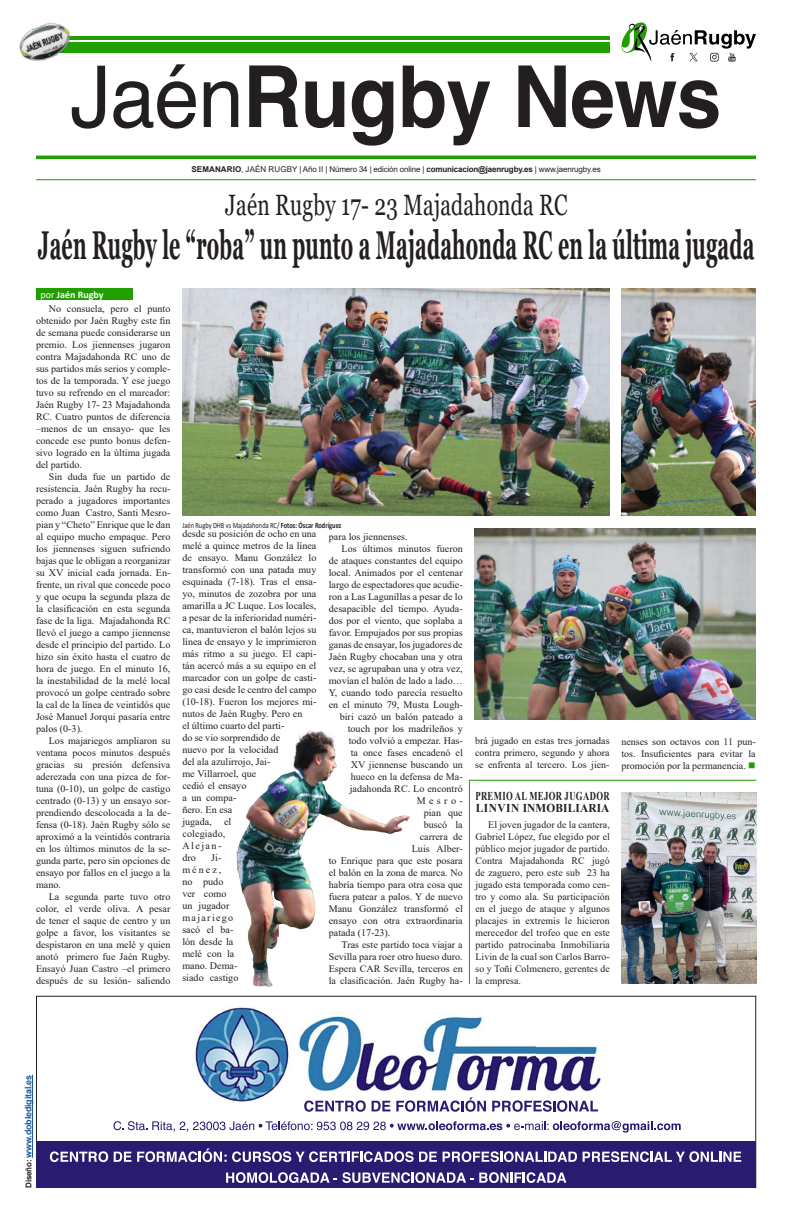
<style>
.page{position:relative;width:792px;height:1224px;background:#fff}
.page>*{position:absolute;margin:0;border:0;box-sizing:border-box;transform-origin:0 0}
.t1{font:700 85.5px "Helvetica";letter-spacing:-.01em;color:#231f20;scale:.95 1}
.t2{font:700 40.2px "Georgia";letter-spacing:.01em;color:#231f20;scale:.49 1}
.t3{font:29.4px "Georgia";letter-spacing:.01em;color:#231f20;scale:.71 1}
.t4{font:700 12px/12px "Times New Roman";letter-spacing:.045em;color:#231f20;scale:.72 1}
.t5{font:10px/12px "Times New Roman";color:#231f20;text-align:justify}
.t6{font:700 10px "Calibri";color:#fff}
.t7{font:700 9px "Arial";letter-spacing:-.02em;color:#175d9e}
.t8{font:8px "Arial";letter-spacing:-.02em;color:#231f20}
.t9{font:8px "Calibri";color:#231f20;scale:.8 1}
.s1{font-weight:400}
.s2{font-weight:700}
.s3{color:#219e00}
.s4{font-size:8px;color:#231f20}
</style>
<div class="page">
<hr style="left:36px;top:156px;width:720px;height:3px;background:#219e00">
<hr style="left:36px;top:180px;width:720px;height:1px;background:#219e00">
<div style="left:37px;top:36px;width:573px;height:17px;background:#219e00"></div>
<hr style="left:36px;top:40px;width:723px;height:2px;background:#fff">
<img style="left:19px;top:22px;width:52px;height:39px">
<svg style="left:622px;top:22px;width:134px;height:40px"></svg>
<hr style="left:32px;top:1075px;width:1px;height:83px;background:#175d9e">
<div style="left:36px;top:288px;width:96px;height:12px;background:#219e00"></div>
<hr style="left:469px;top:780px;width:287px;height:1px;background:#219e00">
<img style="left:622px;top:288px;width:134px;height:228px">
<img style="left:475px;top:528px;width:281px;height:192px">
<img style="left:182px;top:288px;width:428px;height:228px">
<hr style="left:469px;top:780px;width:1px;height:204px;background:#219e00">
<img style="left:622px;top:792px;width:134px;height:192px">
<img style="left:236px;top:730px;width:173px;height:257px">
<img style="left:195px;top:1006px;width:411px;height:106px">
<svg style="left:114px;top:1121px;width:567px;height:12px"></svg>
<svg style="left:304px;top:1100px;width:62px;height:12px"></svg>
<svg style="left:372px;top:1101px;width:18px;height:10px"></svg>
<svg style="left:396px;top:1097px;width:90px;height:15px"></svg>
<svg style="left:492px;top:1100px;width:106px;height:12px"></svg>
<div style="left:36px;top:1141px;width:719px;height:47px;background:#291c70"></div>
<svg style="left:50px;top:1151px;width:58px;height:11px"></svg>
<svg style="left:114px;top:1148px;width:323px;height:14px"></svg>
<svg style="left:443px;top:1151px;width:134px;height:11px"></svg>
<svg style="left:583px;top:1151px;width:158px;height:11px"></svg>
<svg style="left:226px;top:1172px;width:340px;height:11px"></svg>
<h1 class="t1" style="left:70px;top:28px;width:687px"><span class="s1">Jaén</span>Rugby News</h1>
<p class="t8" style="left:191px;top:164px;width:411px"><span class="s2">SEMANARIO</span>, JAÉN RUGBY | Año II | Número 34 | edición online | <span class="s2">comunicacion@jaenrugby.es</span> | www.jaenrugby.es</p>
<h3 class="t3" style="left:225px;top:187px;width:484px">Jaén Rugby 17- 23 Majadahonda RC</h3>
<h2 class="t2" style="left:38px;top:219px;width:1464px">Jaén Rugby le “roba” un punto a Majadahonda RC en la última jugada</h2>
<p class="t6" style="left:41px;top:287px;width:64px"><span class="s1">por</span> Jaén Rugby</p>
<p class="t5" style="left:36px;top:302px;width:136px;text-indent:13px">No consuela, pero el punto obtenido por Jaén Rugby este fin de semana puede considerarse un premio. Los jiennenses jugaron contra Majadahonda RC uno de sus partidos más serios y comple&shy;tos de la temporada. Y ese juego tuvo su refrendo en el marcador:<br>Jaén Rugby 17- 23 Majadahonda RC. Cuatro puntos de diferencia –menos de un ensayo- que les concede ese punto bonus defen&shy;sivo logrado en la última jugada del partido.</p>
<p class="t5" style="left:36px;top:470px;width:136px;text-indent:13px">Sin duda fue un partido de resistencia. Jaén Rugby ha recu&shy;perado a jugadores importantes como Juan Castro, Santi Mesro&shy;pian y “Cheto” Enrique que le dan al equipo mucho empaque. Pero los jiennenses siguen sufriendo bajas que le obligan a reorganizar su XV inicial cada jornada. En&shy;frente, un rival que concede poco y que ocupa la segunda plaza de la clasificación en esta segunda fase de la liga. Majadahonda RC llevó el juego a campo jiennense desde el principio del partido. Lo hizo sin éxito hasta el cuatro de hora de juego. En el minuto 16, la inestabilidad de la melé local provocó un golpe centrado sobre la cal de la línea de veintidós que José Manuel Jorqui pasaría entre palos (0-3).</p>
<p class="t5" style="left:36px;top:734px;width:136px;text-indent:13px">Los majariegos ampliaron su ventana pocos minutos después gracias su presión defensiva aderezada con una pizca de for&shy;tuna (0-10), un golpe de castigo centrado (0-13) y un ensayo sor&shy;prendiendo descolocada a la de&shy;fensa (0-18). Jaén Rugby sólo se aproximó a la veintidós contraria en los últimos minutos de la se&shy;gunda parte, pero sin opciones de ensayo por fallos en el juego a la mano.</p>
<p class="t5" style="left:36px;top:890px;width:136px;text-indent:13px">La segunda parte tuvo otro color, el verde oliva. A pesar de tener el saque de centro y un golpe a favor, los visitantes se despistaron en una melé y quien anotó primero fue Jaén Rugby.<br>Ensayó Juan Castro –el primero después de su lesión- saliendo</p>
<p class="t9" style="left:182px;top:520px;width:200px">Jaén Rugby DHB vs Majadahonda RC/ <span class="s2">Fotos: Óscar Rodríguez</span></p>
<p class="t5" style="left:182px;top:528px;width:136px;text-align:left">desde su posición de ocho en una melé a quince metros de la línea de ensayo. Manu González lo transformó con una patada muy esquinada (7-18). Tras el ensa&shy;yo, minutos de zozobra por una amarilla a JC Luque. Los locales, a pesar de la inferioridad numéri&shy;ca, mantuvieron el balón lejos su línea de ensayo y le imprimieron más ritmo a su juego. El capi&shy;tán acercó más a su equipo en el marcador con un golpe de casti&shy;go casi desde le centro del campo (10-18). Fueron los mejores mi&shy;nutos de Jaén Rugby. Pero en<br>el último cuarto del parti-<br>do se vio sorprendido de<br>nuevo por la velocidad<br>del ala azulirrojo, Jai-<br>me Villarroel, que<br>cedió el ensayo<br>a un compa-<br>ñero. En esa<br>jugada, el<br>colegiado,<br>Alejan-<br>dro</p>
<p class="t5" style="left:329px;top:530px;width:80px">para los jiennenses.</p>
<p class="t5" style="left:342px;top:542px;width:123px">Los últimos minutos fueron</p>
<p class="t5" style="left:329px;top:554px;width:136px">de ataques constantes del equipo</p>
<p class="t5" style="left:329px;top:566px;width:136px">local. Animados por el centenar</p>
<p class="t5" style="left:329px;top:578px;width:136px">largo de espectadores que acudie-</p>
<p class="t5" style="left:329px;top:590px;width:135px">ron a Las Lagunillas a pesar de lo</p>
<p class="t5" style="left:329px;top:602px;width:136px">desapacible del tiempo. Ayuda-</p>
<p class="t5" style="left:329px;top:614px;width:135px">dos por el viento, que soplaba a</p>
<p class="t5" style="left:329px;top:626px;width:136px">favor. Empujados por sus propias</p>
<p class="t5" style="left:329px;top:638px;width:136px">ganas de ensayar, los jugadores de</p>
<p class="t5" style="left:329px;top:650px;width:136px">Jaén Rugby chocaban una y otra</p>
<p class="t5" style="left:329px;top:662px;width:135px">vez, se agrupaban una y otra vez,</p>
<p class="t5" style="left:329px;top:674px;width:136px">movían el balón de lado a lado…</p>
<p class="t5" style="left:329px;top:686px;width:136px">Y, cuando todo parecía resuelto</p>
<p class="t5" style="left:329px;top:698px;width:136px">en el minuto 79, Musta Lough-</p>
<p class="t5" style="left:340px;top:710px;width:125px">biri cazó un balón pateado a</p>
<p class="t5" style="left:348px;top:722px;width:116px">touch por los madrileños y</p>
<p class="t5" style="left:349px;top:734px;width:116px">todo volvió a empezar. Has-</p>
<p class="t5" style="left:351px;top:746px;width:114px">ta once fases encadenó el</p>
<p class="t5" style="left:351px;top:758px;width:114px">XV jiennense buscando un</p>
<p class="t5" style="left:351px;top:770px;width:114px">hueco en la defensa de Ma-</p>
<p class="t5" style="left:350px;top:782px;width:115px">jadahonda RC. Lo encontró</p>
<p class="t5" style="left:417px;top:794px;width:48px">Mesro-</p>
<p class="t5" style="left:424px;top:806px;width:41px">pian que</p>
<p class="t5" style="left:424px;top:818px;width:41px">buscó la</p>
<p class="t5" style="left:420px;top:830px;width:45px">carrera de</p>
<p class="t5" style="left:412px;top:842px;width:53px">Luis Alber-</p>
<p class="t5" style="left:329px;top:854px;width:136px">to Enrique para que este posara</p>
<p class="t5" style="left:329px;top:866px;width:136px">el balón en la zona de marca. No</p>
<p class="t5" style="left:329px;top:878px;width:136px">habría tiempo para otra cosa que</p>
<p class="t5" style="left:329px;top:890px;width:136px">fuera patear a palos. Y de nuevo</p>
<p class="t5" style="left:329px;top:902px;width:136px">Manu González transformó el</p>
<p class="t5" style="left:329px;top:914px;width:136px">ensayo con otra extraordinaria</p>
<p class="t5" style="left:329px;top:926px;width:63px">patada (17-23).</p>
<p class="t5" style="left:342px;top:938px;width:123px">Tras este partido toca viajar a</p>
<p class="t5" style="left:329px;top:950px;width:136px">Sevilla para roer otro hueso duro.</p>
<p class="t5" style="left:329px;top:962px;width:136px">Espera CAR Sevilla, terceros en</p>
<p class="t5" style="left:329px;top:974px;width:136px">la clasificación. Jaén Rugby ha-</p>
<p class="t5" style="left:182px;top:852px;width:58px;text-align:left;text-indent:29px">Ji&shy;ménez,<br>no pudo ver como un jugador majariego sacó el ba&shy;lón desde la melé con la mano. Dema&shy;siado castigo</p>
<p class="t5" style="left:475px;top:734px;width:136px">brá jugado en estas tres jornadas contra primero, segundo y ahora se enfrenta al tercero. Los jien-</p>
<p class="t5" style="left:622px;top:735px;width:136px">nenses son octavos con 11 pun&shy;tos. Insuficientes para evitar la promoción por la permanencia. <span class="s3">■</span></p>
<p class="t4" style="left:475px;top:790px;width:188px">PREMIO AL MEJOR JUGADOR<br>LINVIN INMOBILIARIA</p>
<p class="t5" style="left:475px;top:818px;width:136px;text-indent:13px">El joven jugador de la cantera, Gabriel López, fue elegido por el público mejor jugador de partido.<br>Contra Majadahonda RC jugó de zaguero, pero este sub 23 ha jugado esta temporada como cen&shy;tro y como ala. Su participación en el juego de ataque y algunos placajes in extremis le hicieron merecedor del trofeo que en este partido patrocinaba Inmobiliaria Livin de la cual son Carlos Barro&shy;so y Toñi Colmenero, gerentes de la empresa.</p>
<p class="t7" style="left:22px;top:1188px;width:115px;rotate:-90deg"><span class="s4">Diseño:</span> www.dobledigital.es</p>
</div>
